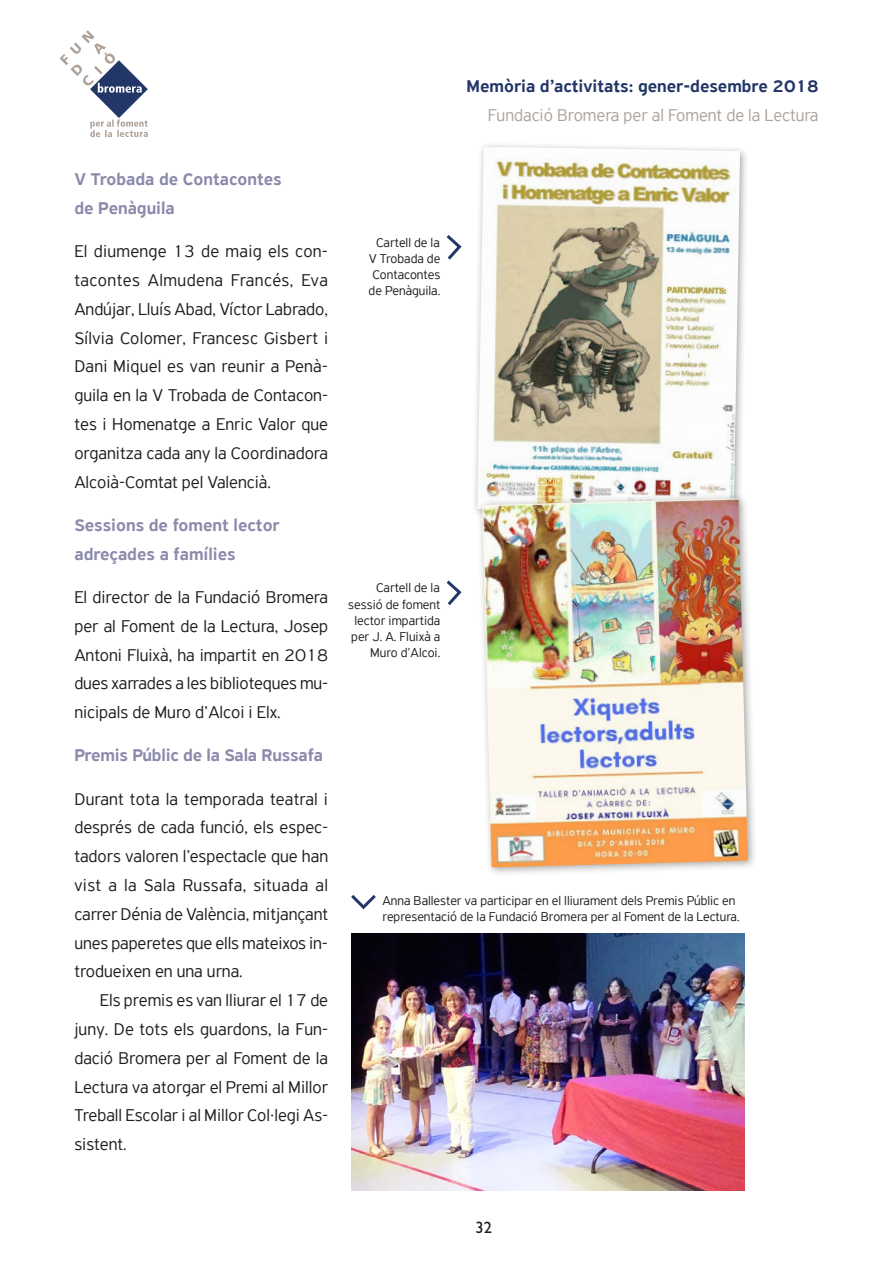
<style>
.page{position:relative;width:893px;height:1263px;background:#fff}
.page>*{position:absolute;margin:0;border:0;box-sizing:border-box;transform-origin:0 0}
.t1{font:300 18px/28.8px "PF Highway Sans Pro";color:#1d1d1b;text-align:justify}
.t2{font:500 18px/28.8px "PF Highway Sans Pro";color:#8c8aab}
.t3{font:500 18px "PF Highway Sans Pro";color:#233668}
.t4{font:300 18px "PF Highway Sans Pro";color:#aea298}
.t5{font:16.5px "Gill Sans Std";color:#1d1d1b}
.t6{font:300 13.5px/16.2px "PF Highway Sans Pro";color:#1d1d1b;text-align:center}
</style>
<div class="page">
<div style="left:472px;top:141px;width:277px;height:382px;background:#1d1d1b;opacity:.4"></div>
<img style="left:477px;top:147px;width:263px;height:346px">
<div style="left:476px;top:493px;width:282px;height:384px;background:#1d1d1b;opacity:.4"></div>
<img style="left:482px;top:498px;width:266px;height:369px">
<img style="left:351px;top:934px;width:393px;height:257px">
<svg style="left:60px;top:30px;width:88px;height:107px"></svg>
<svg style="left:446px;top:235px;width:16px;height:25px"></svg>
<svg style="left:446px;top:580px;width:16px;height:25px"></svg>
<svg style="left:351px;top:895px;width:25px;height:15px"></svg>
<p class="t2" style="left:74px;top:165px;width:209px">V Trobada de Contacontes de Penàguila</p>
<p class="t1" style="left:74px;top:237px;width:255px">El diumenge 13 de maig els con&shy;tacontes Almudena Francés, Eva Andújar, Lluís Abad, Víctor Labrado, Sílvia Colomer, Francesc Gisbert i Dani Miquel es van reunir a Penà&shy;guila en la V Trobada de Contacon&shy;tes i Homenatge a Enric Valor que organitza cada any la Coordinadora Alcoià-Comtat pel Valencià.</p>
<p class="t2" style="left:74px;top:511px;width:207px">Sessions de foment lector adreçades a famílies</p>
<p class="t1" style="left:74px;top:582px;width:255px">El director de la Fundació Bromera per al Foment de la Lectura, Josep Antoni Fluixà, ha impartit en 2018 dues xarrades a les biblioteques mu&shy;nicipals de Muro d’Alcoi i Elx.</p>
<p class="t2" style="left:74px;top:741px;width:250px">Premis Públic de la Sala Russafa</p>
<p class="t1" style="left:74px;top:784px;width:255px">Durant tota la temporada teatral i després de cada funció, els espec&shy;tadors valoren l’espectacle que han vist a la Sala Russafa, situada al carrer Dénia de València, mitjançant unes paperetes que ells mateixos in&shy;trodueixen en una urna.</p>
<p class="t1" style="left:74px;top:986px;width:255px;text-indent:26px">Els premis es van lliurar el 17 de juny. De tots els guardons, la Fun&shy;dació Bromera per al Foment de la Lectura va atorgar el Premi al Millor Treball Escolar i al Millor Col·legi As&shy;sistent.</p>
<p class="t3" style="left:467px;top:76px;width:353px">Memòria d’activitats: gener-desembre 2018</p>
<p class="t4" style="left:488px;top:105px;width:332px">Fundació Bromera per al Foment de la Lectura</p>
<p class="t6" style="left:369px;top:234px;width:73px">Cartell de la<br>V Trobada de<br>Contacontes de Penàguila.</p>
<p class="t6" style="left:348px;top:580px;width:93px;text-align:right">Cartell de la sessió de foment lector impartida per J. A. Fluixà a<br>Muro d’Alcoi.</p>
<p class="t6" style="left:383px;top:892px;width:358px;text-align:left">Anna Ballester va participar en el lliurament dels Premis Públic en representació de la Fundació Bromera per al Foment de la Lectura.</p>
<p class="t5" style="left:475px;top:1218px;width:18px">32</p>
</div>
